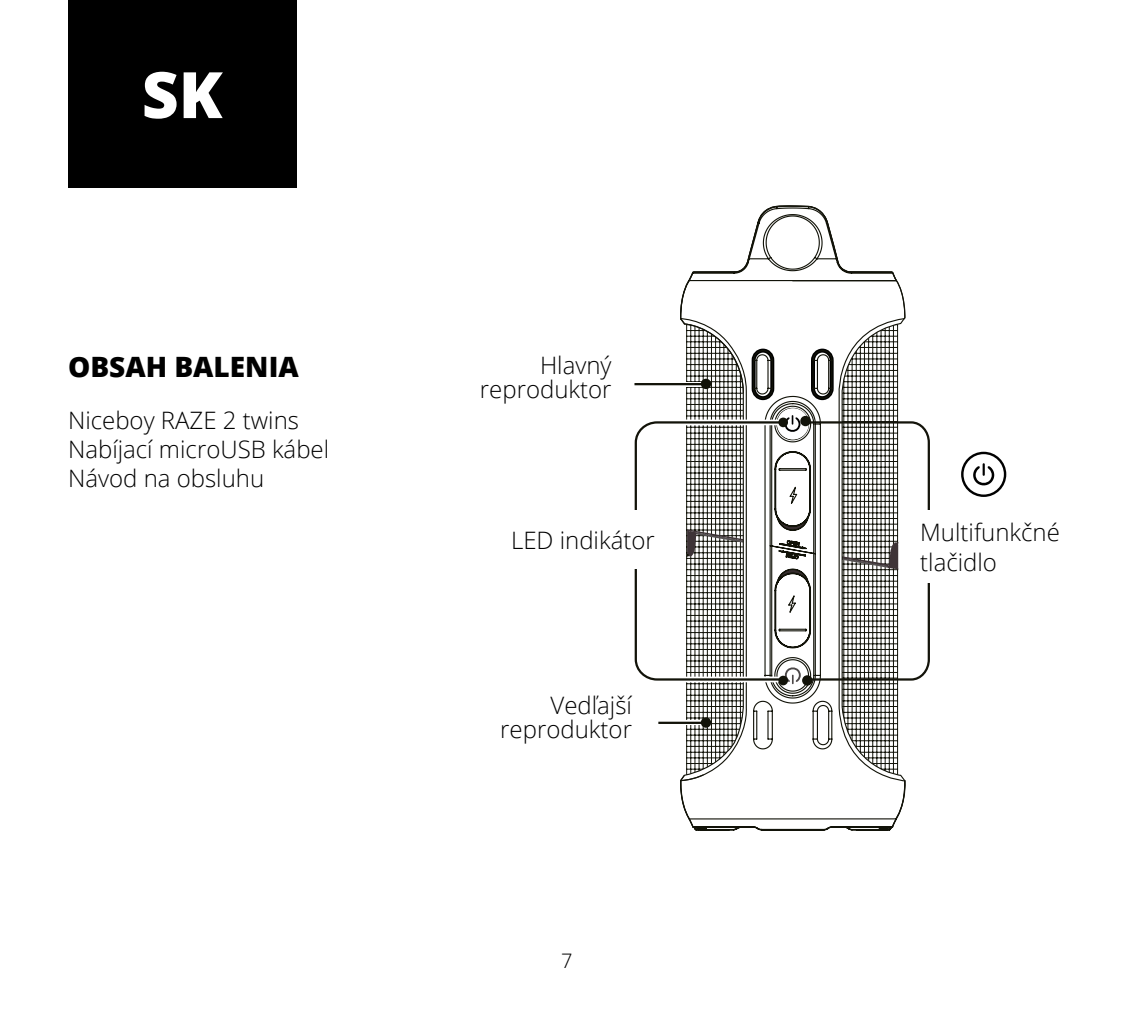
<style>
.page{position:relative;width:1134px;height:1021px;background:#fff}
.page>*{position:absolute;margin:0;border:0;box-sizing:border-box;transform-origin:0 0}
.t1{font:800 64px "Open Sans";color:#fff}
.t2{font:800 28px "Open Sans";color:#000}
.text2{font:300 24px/24px "Open Sans";color:#000;text-align:right}
.t3{font:300 20px "Open Sans";color:#000}
</style>
<div class="page">
<svg style="left:680px;top:205px;width:226px;height:626px"></svg>
<div style="left:777px;top:408px;width:32px;height:31px;background:#fff;border-radius:50%"></div>
<svg style="left:634px;top:415px;width:296px;height:270px"></svg>
<div style="left:778px;top:417px;width:10px;height:10px;background:#121309;border-radius:50%"></div>
<div style="left:778px;top:675px;width:10px;height:10px;background:#121309;border-radius:50%"></div>
<svg style="left:961px;top:452px;width:45px;height:45px"></svg>
<div style="left:963px;top:454px;width:41px;height:40px;background:#fff;border-radius:50%"></div>
<svg style="left:973px;top:463px;width:21px;height:23px"></svg>
<div style="left:633px;top:382px;width:69px;height:5px;background:#babab7"></div>
<div style="left:701px;top:379px;width:10px;height:10px;background:#121309;border-radius:50%"></div>
<hr style="left:634px;top:383px;width:70px;height:2px;background:#121309">
<div style="left:658px;top:720px;width:45px;height:5px;background:#fff"></div>
<div style="left:701px;top:717px;width:10px;height:10px;background:#121309;border-radius:50%"></div>
<hr style="left:658px;top:721px;width:46px;height:3px;background:#121309">
<div style="left:68px;top:0;width:228px;height:187px;background:#000"></div>
<div style="left:494px;top:510px;width:178px;height:59px;background:#fff"></div>
<div style="left:920px;top:510px;width:178px;height:73px;background:#fff"></div>
<p class="t1" style="left:142px;top:46px;width:82px">SK</p>
<p class="t2" style="left:68px;top:346px;width:232px">OBSAH BALENIA</p>
<p class="text2" style="left:68px;top:407px;width:232px">Niceboy RAZE 2 twins</p>
<p class="text2" style="left:68px;top:436px;width:263px">Nabíjací microUSB kábel</p>
<p class="text2" style="left:68px;top:465px;width:198px">Návod na obsluhu</p>
<p class="text2" style="left:480px;top:352px;width:133px">Hlavný reproduktor</p>
<p class="text2" style="left:511px;top:527px;width:145px">LED indikátor</p>
<p class="text2" style="left:920px;top:519px;width:141px">Multifunkčné</p>
<p class="text2" style="left:920px;top:549px;width:78px">tlačidlo</p>
<p class="text2" style="left:500px;top:693px;width:133px">Vedľajší reproduktor</p>
<p class="t3" style="left:561px;top:947px;width:13px">7</p>
</div>
